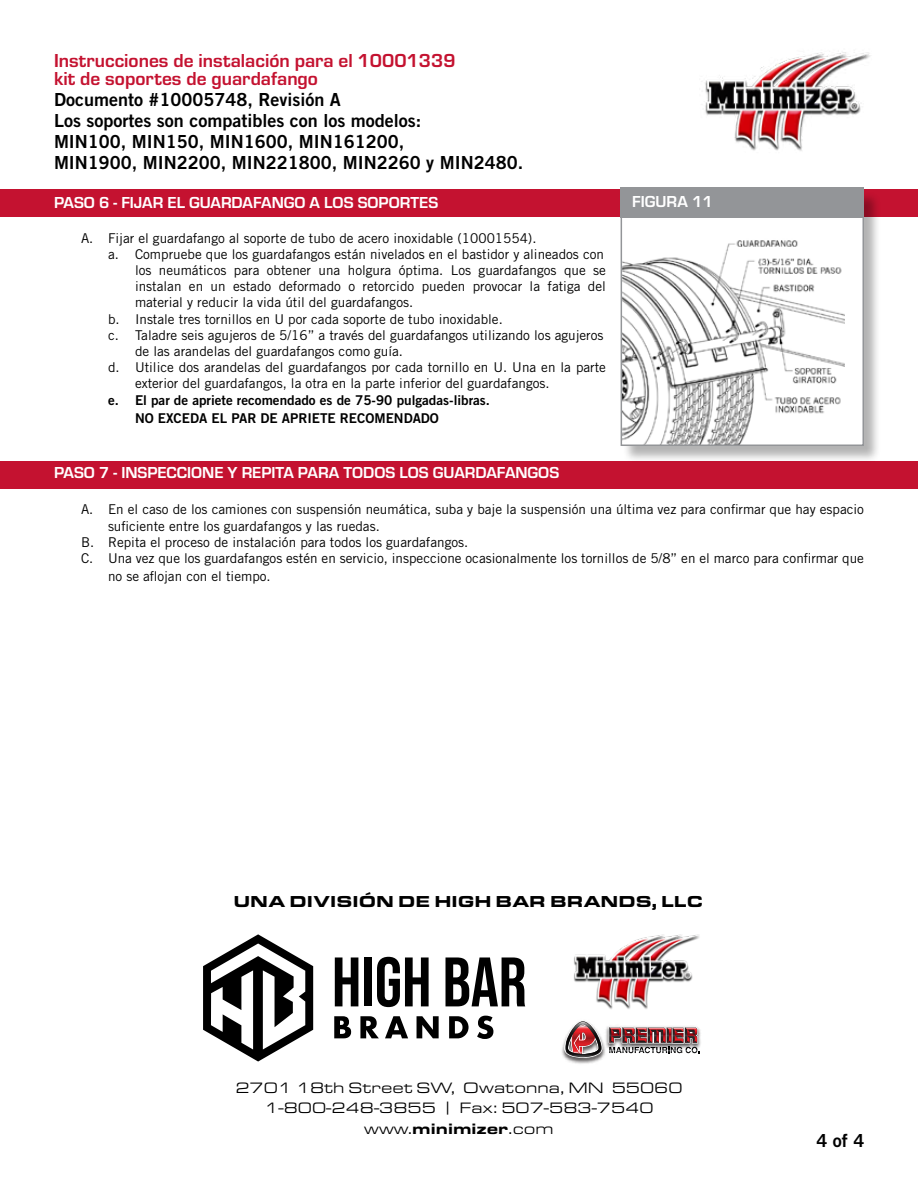
<style>
.page{position:relative;width:918px;height:1188px;background:#fff}
.page>*{position:absolute;margin:0;border:0;box-sizing:border-box;transform-origin:0 0}
.t1{font:700 19.5px/18px "Eurostile";color:#c41230}
.t2{font:18px/21px "Trade Gothic LT Std Bd 2";color:#000}
.t3{font:700 16.5px "Eurostile";color:#fff}
.t4{font:900 16.5px "Eurostile Ext";color:#000}
.t5{font:15.6px/20.9px "Eurostile Ext";color:#000;text-align:center}
.t6{font:13.5px "Trade Gothic LT Std";color:#000}
.t7{font:13.5px/18px "Trade Gothic LT Std Bd 2";color:#000}
.s1{font-weight:900}
</style>
<div class="page">
<div style="left:0;top:461px;width:918px;height:28px;background:#c41230"></div>
<div style="left:0;top:189px;width:918px;height:28px;background:#c41230"></div>
<img style="left:562px;top:1040px;width:43px;height:24px">
<svg style="left:564px;top:1021px;width:38px;height:37px"></svg>
<img style="left:604px;top:1026px;width:97px;height:25px">
<svg style="left:609px;top:1026px;width:90px;height:27px;background:#926d70"></svg>
<img style="left:574px;top:934px;width:125px;height:75px">
<svg style="left:335px;top:957px;width:23px;height:49px"></svg>
<div style="left:364px;top:957px;width:8px;height:49px;background:#000"></div>
<svg style="left:377px;top:957px;width:52px;height:50px"></svg>
<svg style="left:446px;top:957px;width:79px;height:49px"></svg>
<svg style="left:334px;top:1016px;width:17px;height:22px"></svg>
<svg style="left:360px;top:1016px;width:19px;height:22px"></svg>
<svg style="left:385px;top:1016px;width:23px;height:22px"></svg>
<svg style="left:417px;top:1016px;width:22px;height:22px"></svg>
<svg style="left:449px;top:1016px;width:20px;height:22px"></svg>
<svg style="left:477px;top:1016px;width:16px;height:23px"></svg>
<svg style="left:203px;top:934px;width:110px;height:128px"></svg>
<div style="left:623px;top:191px;width:258px;height:272px;background:#000;opacity:.3"></div>
<div style="left:621px;top:190px;width:242px;height:255px;background:#fff"></div>
<div style="left:621px;top:188px;width:243px;height:30px;background:#939598"></div>
<img style="left:624px;top:240px;width:221px;height:203px">
<div style="left:621px;top:191px;width:243px;height:255px;border:2px solid #939598"></div>
<img style="left:705px;top:52px;width:166px;height:99px">
<h1 class="t1" style="left:54px;top:50px;width:403px">Instrucciones de instalación para el 10001339 kit de soportes de guardafango</h1>
<h2 class="t2" style="left:54px;top:88px;width:471px">Documento #10005748, Revisión A<br>Los soportes son compatibles con los modelos:<br>MIN100, MIN150, MIN1600, MIN161200,<br>MIN1900, MIN2200, MIN221800, MIN2260 y MIN2480.</h2>
<p class="t3" style="left:54px;top:191px;width:386px">PASO 6 - FIJAR EL GUARDAFANGO A LOS SOPORTES</p>
<p class="t6" style="left:81px;top:230px;width:457px">A. Fijar el guardafango al soporte de tubo de acero inoxidable (10001554).</p>
<p class="t6" style="left:108px;top:246px;width:498px">a. Compruebe que los guardafangos están nivelados en el bastidor y alineados con</p>
<p class="t6" style="left:135px;top:262px;width:473px">los neumáticos para obtener una holgura óptima. Los guardafangos que se</p>
<p class="t6" style="left:135px;top:278px;width:472px">instalan en un estado deformado o retorcido pueden provocar la fatiga del</p>
<p class="t6" style="left:135px;top:294px;width:280px">material y reducir la vida útil del guardafangos.</p>
<p class="t6" style="left:108px;top:311px;width:396px">b. Instale tres tornillos en U por cada soporte de tubo inoxidable.</p>
<p class="t6" style="left:108px;top:327px;width:497px">c. Taladre seis agujeros de 5/16” a través del guardafangos utilizando los agujeros</p>
<p class="t6" style="left:135px;top:343px;width:270px">de las arandelas del guardafangos como guía.</p>
<p class="t6" style="left:108px;top:359px;width:500px">d. Utilice dos arandelas del guardafangos por cada tornillo en U. Una en la parte</p>
<p class="t6" style="left:135px;top:375px;width:416px">exterior del guardafangos, la otra en la parte inferior del guardafangos.</p>
<p class="t7" style="left:135px;top:391px;width:357px;text-indent:-27px">e. El par de apriete recomendado es de 75-90 pulgadas-libras.<br>NO EXCEDA EL PAR DE APRIETE RECOMENDADO</p>
<p class="t3" style="left:632px;top:189px;width:82px">FIGURA 11</p>
<p class="t3" style="left:54px;top:461px;width:507px">PASO 7 - INSPECCIONE Y REPITA PARA TODOS LOS GUARDAFANGOS</p>
<p class="t6" style="left:81px;top:501px;width:785px">A. En el caso de los camiones con suspensión neumática, suba y baje la suspensión una última vez para confirmar que hay espacio</p>
<p class="t6" style="left:108px;top:518px;width:273px">suficiente entre los guardafangos y las ruedas.</p>
<p class="t6" style="left:81px;top:534px;width:389px">B. Repita el proceso de instalación para todos los guardafangos.</p>
<p class="t6" style="left:81px;top:550px;width:784px">C. Una vez que los guardafangos estén en servicio, inspeccione ocasionalmente los tornillos de 5/8” en el marco para confirmar que</p>
<p class="t6" style="left:108px;top:568px;width:164px">no se aflojan con el tiempo.</p>
<p class="t4" style="left:233px;top:889px;width:471px">UNA DIVISIÓN DE HIGH BAR BRANDS, LLC</p>
<p class="t5" style="left:235px;top:1076px;width:449px">2701 18th Street SW, Owatonna, MN 55060<br>1-800-248-3855 | Fax: 507-583-7540 www.<span class="s1">minimizer</span>.com</p>
<h2 class="t2" style="left:816px;top:1130px;width:49px">4 of 4</h2>
</div>
